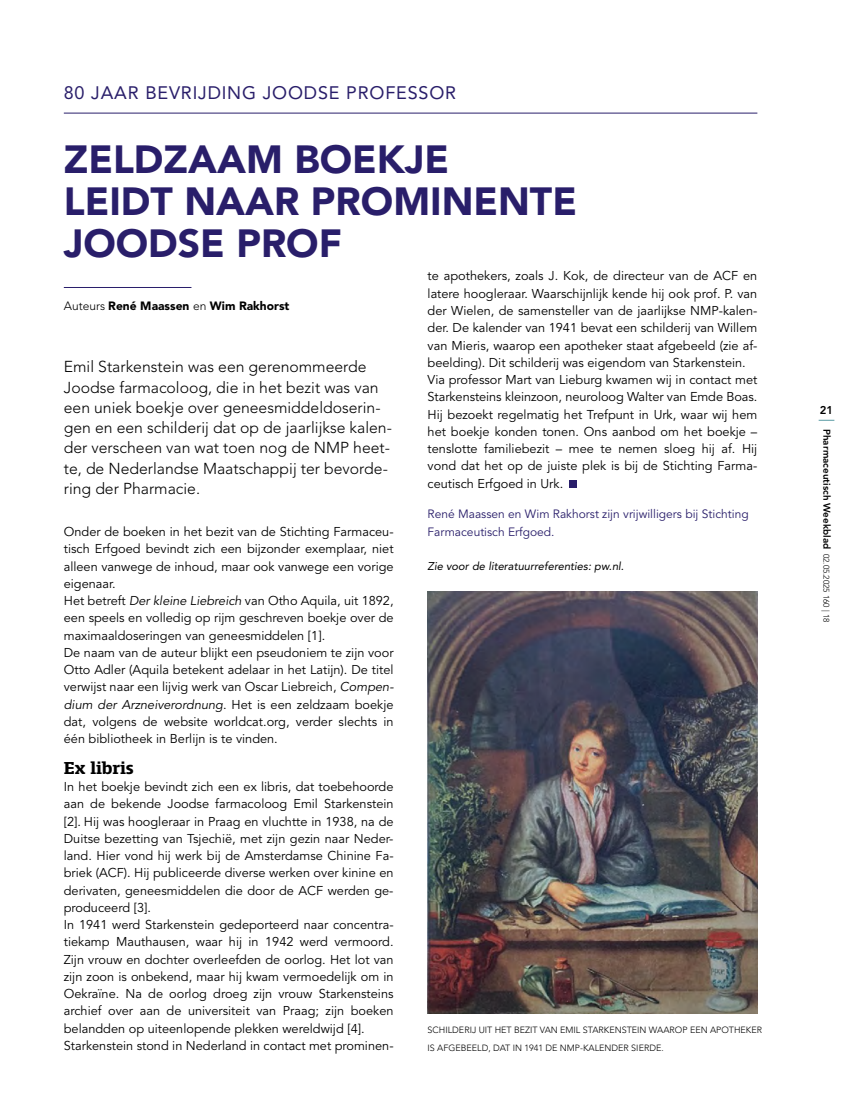
<style>
.page{position:relative;width:851px;height:1106px;background:#fff}
.page>*{position:absolute;margin:0;border:0;box-sizing:border-box;transform-origin:0 0}
.t1{font:900 39px/42px "Avenir LT Std";color:#291e6a}
.t2{font:18px "Avenir LT Std";letter-spacing:.045em;color:#291e6a}
.t3{font:700 18px "Mislab Std";color:#000}
.t4{font:300 15.75px/20.2px "Avenir LT Std";color:#000}
.t5{font:12.75px/17.2px "Avenir LT Std";color:#000}
.t6{font:12px/17.2px "Avenir LT Std";color:#291e6a}
.t7{font:900 12px "Avenir LT Std";color:#000}
.t8{font:italic 11.25px "Avenir LT Std";color:#000}
.t9{font:800 11.25px "Avenir LT Std";color:#000}
.t10{font:800 9.75px "Avenir LT Std";color:#000}
.t11{font:300 9px/17.2px "Avenir LT Std";color:#000}
.s1{font-weight:300}
.s2{font-style:italic}
.s3{font-weight:300;font-size:8.25px}
</style>
<div class="page">
<svg style="left:818px;top:420px;width:16px;height:1px"></svg>
<hr style="left:64px;top:287px;width:127px;height:1px;background:#291e6a">
<hr style="left:64px;top:113px;width:693px;height:1px;background:#291e6a">
<div style="left:569px;top:480px;width:8px;height:7px;background:#291e6a"></div>
<img style="left:427px;top:591px;width:330px;height:422px">
<h2 class="t2" style="left:64px;top:82px;width:394px">80 JAAR BEVRIJDING JOODSE PROFESSOR</h2>
<h1 class="t1" style="left:64px;top:138px;width:514px">ZELDZAAM BOEKJE<br>LEIDT NAAR PROMINENTE<br>JOODSE PROF</h1>
<p class="t7" style="left:64px;top:298px;width:227px"><span class="s1">Auteurs</span> René Maassen <span class="s1">en</span> Wim Rakhorst</p>
<p class="t4" style="left:64px;top:357px;width:329px">Emil Starkenstein was een gerenommeerde Joodse farmacoloog, die in het bezit was van een uniek boekje over geneesmiddeldoserin&shy;gen en een schilderij dat op de jaarlijkse kalen&shy;der verscheen van wat toen nog de NMP heet&shy;te, de Nederlandse Maatschappij ter bevorde&shy;ring der Pharmacie.</p>
<p class="t5" style="left:64px;top:523px;width:331px">Onder de boeken in het bezit van de Stichting Farmaceu&shy;tisch Erfgoed bevindt zich een bijzonder exemplaar, niet alleen vanwege de inhoud, maar ook vanwege een vorige eigenaar.<br>Het betreft <span class="s2">Der kleine Liebreich</span> van Otho Aquila, uit 1892, een speels en volledig op rijm geschreven boekje over de maximaaldoseringen van geneesmiddelen [1].<br>De naam van de auteur blijkt een pseudoniem te zijn voor Otto Adler (Aquila betekent adelaar in het Latijn). De titel verwijst naar een lijvig werk van Oscar Liebreich, <span class="s2">Compen&shy;dium der Arzneiverordnung</span>. Het is een zeldzaam boekje dat, volgens de website worldcat.org, verder slechts in één bibliotheek in Berlijn is te vinden.</p>
<h2 class="t3" style="left:64px;top:758px;width:71px">Ex libris</h2>
<p class="t5" style="left:64px;top:778px;width:331px">In het boekje bevindt zich een ex libris, dat toebehoorde aan de bekende Joodse farmacoloog Emil Starkenstein [2]. Hij was hoogleraar in Praag en vluchtte in 1938, na de Duitse bezetting van Tsjechië, met zijn gezin naar Neder&shy;land. Hier vond hij werk bij de Amsterdamse Chinine Fa&shy;briek (ACF). Hij publiceerde diverse werken over kinine en derivaten, geneesmiddelen die door de ACF werden ge&shy;produceerd [3].<br>In 1941 werd Starkenstein gedeporteerd naar concentra&shy;tiekamp Mauthausen, waar hij in 1942 werd vermoord.<br>Zijn vrouw en dochter overleefden de oorlog. Het lot van zijn zoon is onbekend, maar hij kwam vermoedelijk om in Oekraïne. Na de oorlog droeg zijn vrouw Starkensteins archief over aan de universiteit van Praag; zijn boeken belandden op uiteenlopende plekken wereldwijd [4].<br>Starkenstein stond in Nederland in contact met prominen-</p>
<p class="t5" style="left:427px;top:268px;width:331px">te apothekers, zoals J. Kok, de directeur van de ACF en latere hoogleraar. Waarschijnlijk kende hij ook prof. P. van der Wielen, de samensteller van de jaarlijkse NMP-kalen&shy;der. De kalender van 1941 bevat een schilderij van Willem van Mieris, waarop een apotheker staat afgebeeld (zie af&shy;beelding). Dit schilderij was eigendom van Starkenstein.<br>Via professor Mart van Lieburg kwamen wij in contact met Starkensteins kleinzoon, neuroloog Walter van Emde Boas.<br>Hij bezoekt regelmatig het Trefpunt in Urk, waar wij hem het boekje konden tonen. Ons aanbod om het boekje – tenslotte familiebezit – mee te nemen sloeg hij af. Hij vond dat het op de juiste plek is bij de Stichting Farma&shy;ceutisch Erfgoed in Urk.</p>
<p class="t6" style="left:427px;top:506px;width:322px">René Maassen en Wim Rakhorst zijn vrijwilligers bij Stichting<br>Farmaceutisch Erfgoed.</p>
<p class="t8" style="left:427px;top:559px;width:198px">Zie voor de literatuurreferenties: pw.nl.</p>
<p class="t11" style="left:427px;top:1021px;width:336px">SCHILDERIJ UIT HET BEZIT VAN EMIL STARKENSTEIN WAAROP EEN APOTHEKER<br>IS AFGEBEELD, DAT IN 1941 DE NMP-KALENDER SIERDE.</p>
<p class="t9" style="left:819px;top:403px;width:15px">21</p>
<p class="t10" style="left:832px;top:429px;width:195px;rotate:90deg">Pharmaceutisch Weekblad <span class="s3">02.05.2025 160 | 18</span></p>
</div>
